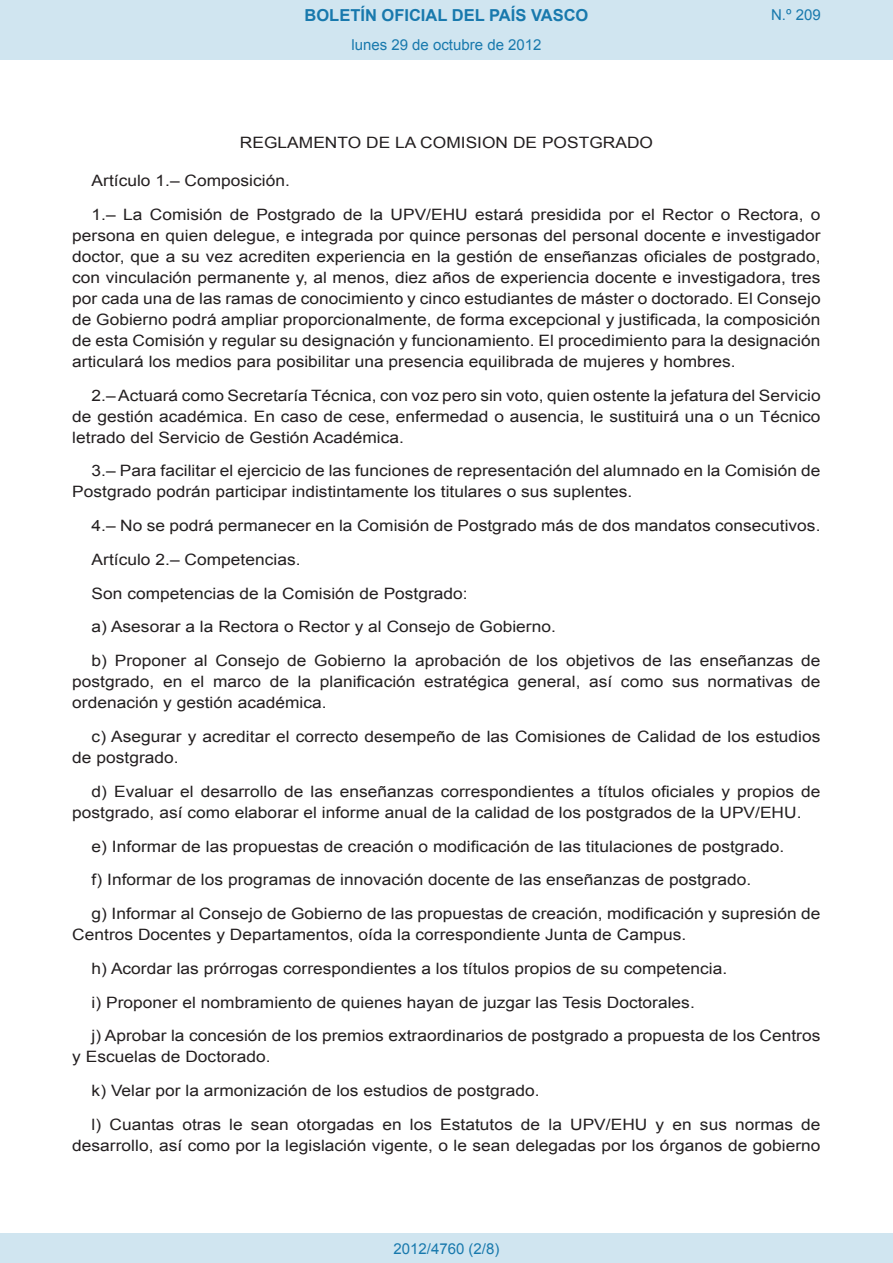
<style>
.page{position:relative;width:893px;height:1263px;background:#fff}
.page>*{position:absolute;margin:0;border:0;box-sizing:border-box;transform-origin:0 0}
.t1{font:700 16.5px "Arial";color:#1879ad}
.BOPVDetalle{font:15.6px/21px "Arial";color:#231f20;scale:1.11 1}
.BOPVClave{font:15.6px "Arial";color:#231f20;scale:1.11 1}
.Paginacion_Centro{font:15px "Arial";color:#1879ad}
</style>
<div class="page">
<div style="left:0;top:0;width:893px;height:60px;background:#d0e5f0"></div>
<div style="left:0;top:1233px;width:893px;height:30px;background:#d0e5f0"></div>
<p class="t1" style="left:305px;top:4px;width:285px">BOLETÍN OFICIAL DEL PAÍS VASCO</p>
<p class="Paginacion_Centro" style="left:351px;top:35px;width:192px">lunes 29 de octubre de 2012</p>
<p class="Paginacion_Centro" style="left:771px;top:5px;width:51px">N.º 209</p>
<p class="BOPVClave" style="left:240px;top:132px;width:374px">REGLAMENTO DE LA COMISION DE POSTGRADO</p>
<p class="BOPVDetalle" style="left:92px;top:170px;width:180px">Artículo 1.– Composición.</p>
<p class="BOPVDetalle" style="left:72px;top:204px;width:676px;text-align:justify;text-indent:19px">1.– La Comisión de Postgrado de la UPV/EHU estará presidida por el Rector o Rectora, o persona en quien delegue, e integrada por quince personas del personal docente e investigador doctor, que a su vez acrediten experiencia en la gestión de enseñanzas oficiales de postgrado, con vinculación permanente y, al menos, diez años de experiencia docente e investigadora, tres por cada una de las ramas de conocimiento y cinco estudiantes de máster o doctorado. El Consejo de Gobierno podrá ampliar proporcionalmente, de forma excepcional y justificada, la composición de esta Comisión y regular su designación y funcionamiento. El procedimiento para la designación articulará los medios para posibilitar una presencia equilibrada de mujeres y hombres.</p>
<p class="BOPVDetalle" style="left:72px;top:385px;width:676px;text-align:justify;text-indent:19px">2.– Actuará como Secretaría Técnica, con voz pero sin voto, quien ostente la jefatura del Servicio de gestión académica. En caso de cese, enfermedad o ausencia, le sustituirá una o un Técnico letrado del Servicio de Gestión Académica.</p>
<p class="BOPVDetalle" style="left:72px;top:461px;width:675px;text-indent:19px">3.– Para facilitar el ejercicio de las funciones de representación del alumnado en la Comisión de<br>Postgrado podrán participar indistintamente los titulares o sus suplentes.</p>
<p class="BOPVDetalle" style="left:92px;top:515px;width:658px">4.– No se podrá permanecer en la Comisión de Postgrado más de dos mandatos consecutivos.</p>
<p class="BOPVDetalle" style="left:92px;top:549px;width:190px">Artículo 2.– Competencias.</p>
<p class="BOPVDetalle" style="left:92px;top:583px;width:340px">Son competencias de la Comisión de Postgrado:</p>
<p class="BOPVDetalle" style="left:92px;top:617px;width:420px">a) Asesorar a la Rectora o Rector y al Consejo de Gobierno.</p>
<p class="BOPVDetalle" style="left:72px;top:650px;width:676px;text-align:justify;text-indent:19px">b) Proponer al Consejo de Gobierno la aprobación de los objetivos de las enseñanzas de postgrado, en el marco de la planificación estratégica general, así como sus normativas de ordenación y gestión académica.</p>
<p class="BOPVDetalle" style="left:72px;top:726px;width:675px;text-indent:19px">c) Asegurar y acreditar el correcto desempeño de las Comisiones de Calidad de los estudios de postgrado.</p>
<p class="BOPVDetalle" style="left:72px;top:781px;width:676px;text-indent:19px">d) Evaluar el desarrollo de las enseñanzas correspondientes a títulos oficiales y propios de postgrado, así como elaborar el informe anual de la calidad de los postgrados de la UPV/EHU.</p>
<p class="BOPVDetalle" style="left:92px;top:836px;width:625px">e) Informar de las propuestas de creación o modificación de las titulaciones de postgrado.</p>
<p class="BOPVDetalle" style="left:92px;top:869px;width:596px">f) Informar de los programas de innovación docente de las enseñanzas de postgrado.</p>
<p class="BOPVDetalle" style="left:72px;top:903px;width:676px;text-indent:19px">g) Informar al Consejo de Gobierno de las propuestas de creación, modificación y supresión de<br>Centros Docentes y Departamentos, oída la correspondiente Junta de Campus.</p>
<p class="BOPVDetalle" style="left:92px;top:958px;width:574px">h) Acordar las prórrogas correspondientes a los títulos propios de su competencia.</p>
<p class="BOPVDetalle" style="left:92px;top:992px;width:545px">i) Proponer el nombramiento de quienes hayan de juzgar las Tesis Doctorales.</p>
<p class="BOPVDetalle" style="left:72px;top:1025px;width:675px;text-indent:19px">j) Aprobar la concesión de los premios extraordinarios de postgrado a propuesta de los Centros y Escuelas de Doctorado.</p>
<p class="BOPVDetalle" style="left:92px;top:1080px;width:405px">k) Velar por la armonización de los estudios de postgrado.</p>
<p class="BOPVDetalle" style="left:72px;top:1114px;width:676px;text-align:right">l) Cuantas otras le sean otorgadas en los Estatutos de la UPV/EHU y en sus normas de desarrollo, así como por la legislación vigente, o le sean delegadas por los órganos de gobierno</p>
<p class="Paginacion_Centro" style="left:393px;top:1238px;width:107px">2012/4760 (2/8)</p>
</div>
